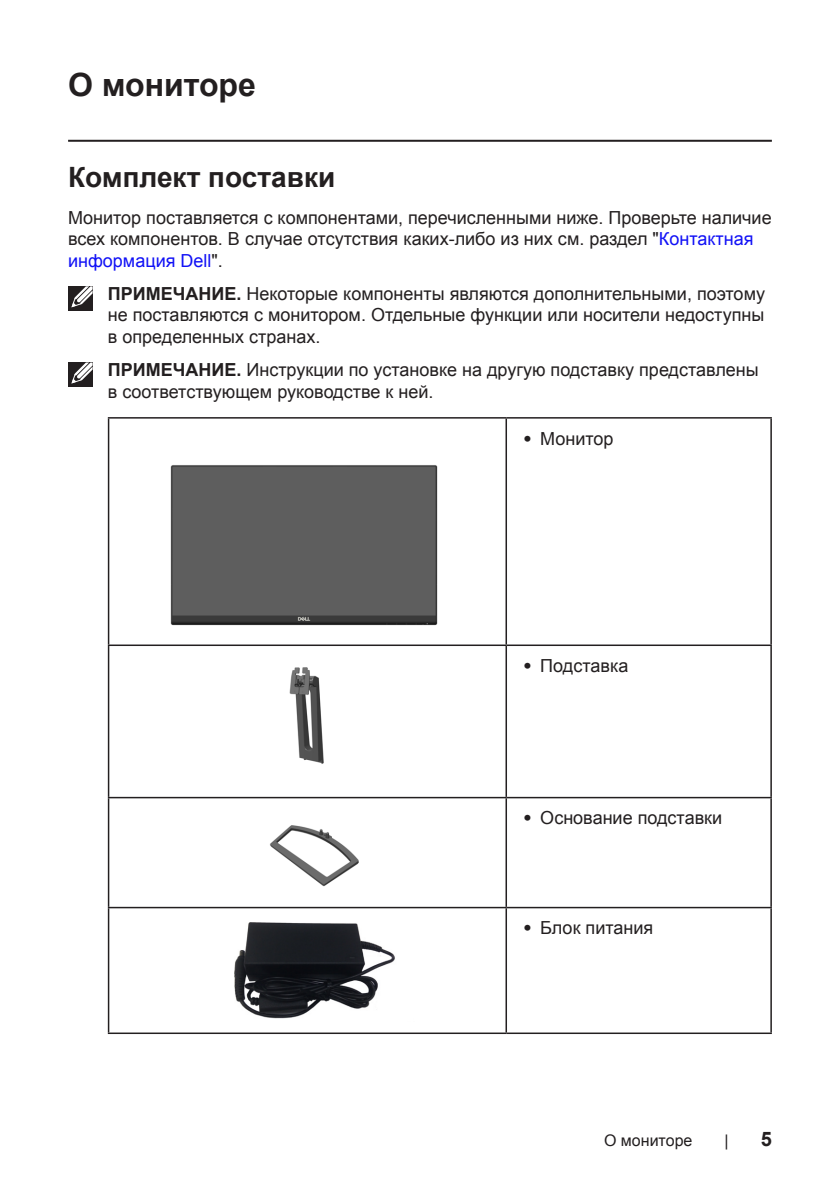
<style>
.page{position:relative;width:840px;height:1191px;background:#fff}
.page>*{position:absolute;margin:0;border:0;box-sizing:border-box;transform-origin:0 0}
.Head_1{font:700 32px "Arial";color:#231f20}
.Head_2{font:700 28px "Arial";color:#231f20}
.pages{font:700 20px "Arial";color:#231f20}
.text{font:18px/21.6px "Arial";color:#231f20}
.text_dot{font:18px "Arial";color:#231f20}
.pages-2{font:16px "Arial";color:#231f20}
.s1{color:#1111f6}
.s2{font-weight:700}
.s3{font-family:"Museo Sans For Dell 100"}
</style>
<div class="page">
<hr style="left:68px;top:140px;width:703px;height:2px;background:#231f20">
<div style="left:68px;top:286px;width:24px;height:25px;background:#231f20"></div>
<svg style="left:71px;top:286px;width:22px;height:22px"></svg>
<div style="left:68px;top:363px;width:24px;height:24px;background:#231f20"></div>
<svg style="left:70px;top:362px;width:23px;height:22px"></svg>
<hr style="left:108px;top:417px;width:398px;height:1px;background:#231f20">
<hr style="left:108px;top:418px;width:1px;height:226px;background:#231f20">
<hr style="left:506px;top:417px;width:265px;height:1px;background:#231f20">
<hr style="left:505px;top:418px;width:1px;height:226px;background:#231f20">
<hr style="left:770px;top:418px;width:1px;height:226px;background:#231f20">
<hr style="left:108px;top:644px;width:398px;height:2px;background:#231f20">
<hr style="left:108px;top:646px;width:1px;height:151px;background:#231f20">
<hr style="left:506px;top:644px;width:265px;height:2px;background:#231f20">
<hr style="left:505px;top:646px;width:1px;height:151px;background:#231f20">
<hr style="left:770px;top:646px;width:1px;height:151px;background:#231f20">
<hr style="left:108px;top:797px;width:398px;height:1px;background:#231f20">
<hr style="left:108px;top:798px;width:1px;height:108px;background:#231f20">
<hr style="left:506px;top:797px;width:265px;height:1px;background:#231f20">
<hr style="left:505px;top:798px;width:1px;height:108px;background:#231f20">
<hr style="left:770px;top:798px;width:1px;height:108px;background:#231f20">
<hr style="left:108px;top:908px;width:1px;height:124px;background:#231f20">
<hr style="left:505px;top:908px;width:1px;height:124px;background:#231f20">
<hr style="left:770px;top:908px;width:1px;height:124px;background:#231f20">
<hr style="left:108px;top:906px;width:398px;height:2px;background:#231f20">
<hr style="left:506px;top:906px;width:265px;height:2px;background:#231f20">
<hr style="left:108px;top:1032px;width:398px;height:2px;background:#231f20">
<hr style="left:506px;top:1032px;width:265px;height:2px;background:#231f20">
<img style="left:170px;top:465px;width:268px;height:161px">
<img style="left:289px;top:667px;width:35px;height:97px">
<img style="left:270px;top:825px;width:89px;height:62px">
<img style="left:235px;top:922px;width:160px;height:97px">
<p class="Head_1" style="left:68px;top:63px;width:189px">О мониторе</p>
<p class="Head_2" style="left:68px;top:159px;width:268px">Комплект поставки</p>
<p class="text" style="left:68px;top:207px;width:704px">Монитор поставляется с компонентами, перечисленными ниже. Проверьте наличие всех компонентов. В случае отсутствия каких-либо из них см. раздел "<span class="s1">Контактная информация Dell</span>".</p>
<p class="text" style="left:108px;top:283px;width:658px;text-align:justify"><span class="s2">ПРИМЕЧАНИЕ.</span> Некоторые компоненты являются дополнительными, поэтому не поставляются с монитором. Отдельные функции или носители недоступны в определенных странах.</p>
<p class="text" style="left:108px;top:359px;width:652px"><span class="s2">ПРИМЕЧАНИЕ.</span> Инструкции по установке на другую подставку представлены в соответствующем руководстве к ней.</p>
<p class="text_dot" style="left:523px;top:426px;width:92px"><span class="s3">∞</span> Монитор</p>
<p class="text_dot" style="left:523px;top:654px;width:106px"><span class="s3">∞</span> Подставка</p>
<p class="text_dot" style="left:523px;top:806px;width:200px"><span class="s3">∞</span> Основание подставки</p>
<p class="text_dot" style="left:523px;top:916px;width:131px"><span class="s3">∞</span> Блок питания</p>
<p class="pages-2" style="left:603px;top:1129px;width:90px">О мониторе</p>
<p class="pages-2" style="left:724px;top:1129px;width:6px">|</p>
<p class="pages" style="left:760px;top:1125px;width:13px">5</p>
</div>
